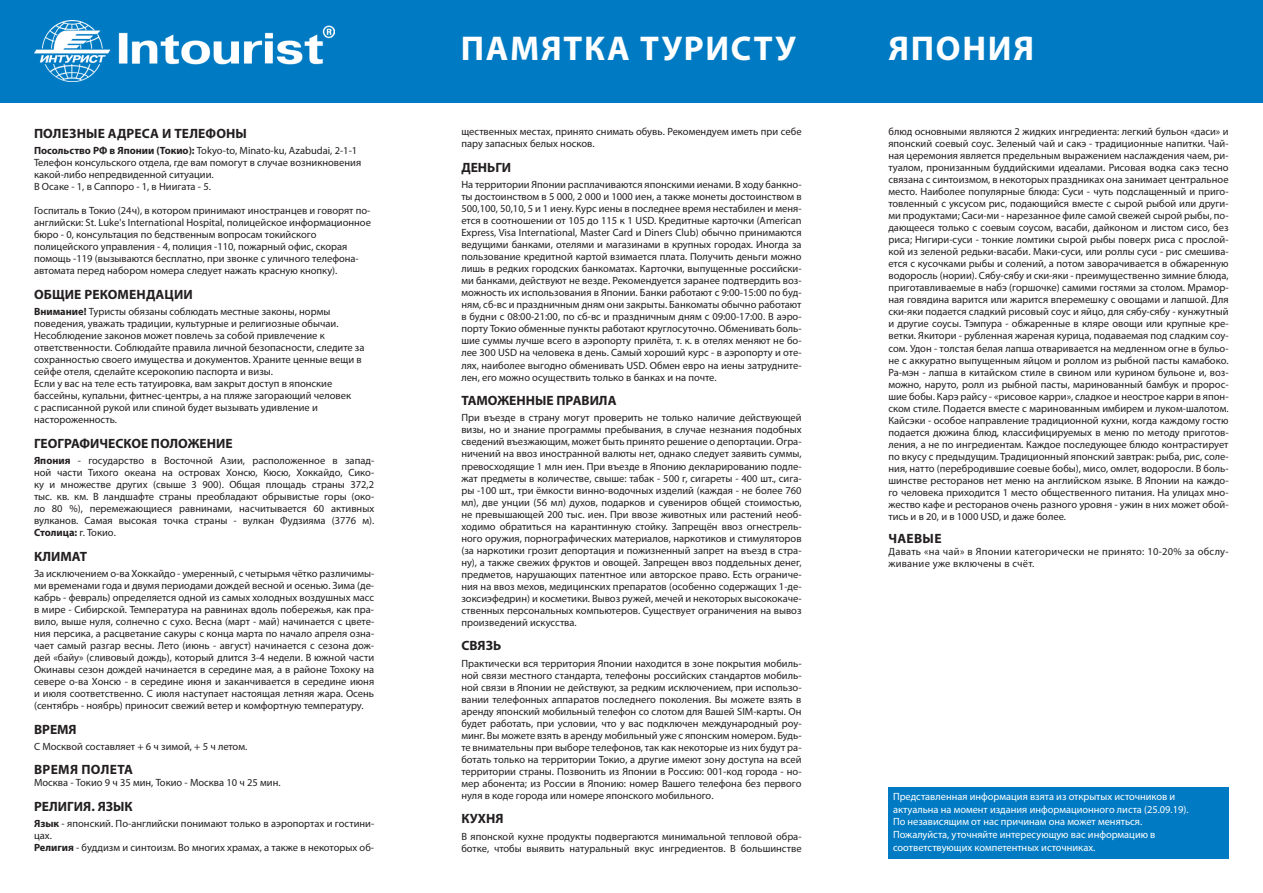
<style>
.page{position:relative;width:1263px;height:893px;background:#fff}
.page>*{position:absolute;margin:0;border:0;box-sizing:border-box;transform-origin:0 0}
.t1{font:700 34.5px "Myriad Pro";letter-spacing:.05em;color:#fff}
.t2{font:700 13.5px "Myriad Pro";color:#231f20}
.t3{font:700 13.5px "Myriad Pro";letter-spacing:.025em;color:#231f20}
.t4{font:10.5px/12px "Myriad Pro";color:#231f20}
.t5{font:10.5px/12.6px "Myriad Pro";color:#fff}
.t6{font:10.5px/12px "Myriad Pro";letter-spacing:.025em;color:#231f20}
.s1{font-weight:700}
</style>
<div class="page">
<div style="left:0;top:0;width:1263px;height:102px;background:#007bc3"></div>
<img style="left:34px;top:21px;width:300px;height:60px">
<div style="left:889px;top:787px;width:340px;height:72px;background:#007bc3"></div>
<p class="t2" style="left:34px;top:124px;width:215px">ПОЛЕЗНЫЕ АДРЕСА И ТЕЛЕФОНЫ</p>
<p class="t4" style="left:34px;top:144px;width:329px"><span class="s1">Посольство РФ в Японии (Токио):</span> Tokyo-to, Minato-ku, Azabudai, 2-1-1<br>Телефон консульского отдела, где вам помогут в случае возникновения какой-либо непредвиденной ситуации.<br>В Осаке - 1, в Саппоро - 1, в Ниигата - 5.</p>
<p class="t4" style="left:34px;top:204px;width:338px">Госпиталь в Токио (24ч), в котором принимают иностранцев и говорят по&shy;английски: St. Luke's International Hospital, полицейское информационное бюро - 0, консультация по бедственным вопросам токийского полицейского управления - 4, полиция -110, пожарный офис, скорая помощь -119 (вызываются бесплатно, при звонке с уличного телефона&shy;автомата перед набором номера следует нажать красную кнопку).</p>
<p class="t2" style="left:34px;top:285px;width:160px">ОБЩИЕ РЕКОМЕНДАЦИИ</p>
<p class="t4" style="left:34px;top:305px;width:332px"><span class="s1">Внимание!</span> Туристы обязаны соблюдать местные законы, нормы поведения, уважать традиции, культурные и религиозные обычаи.<br>Несоблюдение законов может повлечь за собой привлечение к ответственности. Соблюдайте правила личной безопасности, следите за сохранностью своего имущества и документов. Храните ценные вещи в сейфе отеля, сделайте ксерокопию паспорта и визы.<br>Если у вас на теле есть татуировка, вам закрыт доступ в японские бассейны, купальни, фитнес-центры, а на пляже загорающий человек<br>с расписанной рукой или спиной будет вызывать удивление и настороженность.</p>
<p class="t2" style="left:34px;top:434px;width:200px">ГЕОГРАФИЧЕСКОЕ ПОЛОЖЕНИЕ</p>
<p class="t4" style="left:34px;top:454px;width:342px;text-align:justify"><span class="s1">Япония</span> - государство в Восточной Азии, расположенное в запад&shy;ной части Тихого океана на островах Хонсю, Кюсю, Хоккайдо, Сико&shy;ку и множестве других (свыше 3 900). Общая площадь страны 372,2 тыс. кв. км. В ландшафте страны преобладают обрывистые горы (око&shy;ло 80 %), перемежающиеся равнинами, насчитывается 60 активных вулканов. Самая высокая точка страны - вулкан Фудзияма (3776 м).<br><span class="s1">Столица:</span> г. Токио.</p>
<p class="t2" style="left:34px;top:547px;width:55px">КЛИМАТ</p>
<p class="t4" style="left:34px;top:567px;width:342px;text-align:justify">За исключением о-ва Хоккайдо - умеренный, с четырьмя чётко различимы&shy;ми временами года и двумя периодами дождей весной и осенью. Зима (де&shy;кабрь - февраль) определяется одной из самых холодных воздушных масс в мире - Сибирской. Температура на равнинах вдоль побережья, как пра&shy;вило, выше нуля, солнечно с сухо. Весна (март - май) начинается с цвете&shy;ния персика, а расцветание сакуры с конца марта по начало апреля озна&shy;чает самый разгар весны. Лето (июнь - август) начинается с сезона дож&shy;дей «байу» (сливовый дождь), который длится 3-4 недели. В южной части Окинавы сезон дождей начинается в середине мая, а в районе Тохоку на севере о-ва Хонсю - в середине июня и заканчивается в середине июня и июля соответственно. С июля наступает настоящая летняя жара. Осень (сентябрь - ноябрь) приносит свежий ветер и комфортную температуру.</p>
<p class="t2" style="left:34px;top:720px;width:44px">ВРЕМЯ</p>
<p class="t4" style="left:34px;top:740px;width:215px">С Москвой составляет + 6 ч зимой, + 5 ч летом.</p>
<p class="t3" style="left:34px;top:761px;width:100px">ВРЕМЯ ПОЛЕТА</p>
<p class="t4" style="left:34px;top:776px;width:248px">Москва - Токио 9 ч 35 мин, Токио - Москва 10 ч 25 мин.</p>
<p class="t2" style="left:34px;top:797px;width:100px">РЕЛИГИЯ. ЯЗЫК</p>
<p class="t4" style="left:34px;top:817px;width:342px"><span class="s1">Язык</span> - японский. По-английски понимают только в аэропортах и гостини&shy;цах.<br><span class="s1">Религия</span> - буддизм и синтоизм. Во многих храмах, а также в некоторых об-</p>
<h1 class="t1" style="left:461px;top:26px;width:336px">ПАМЯТКА ТУРИСТУ</h1>
<p class="t4" style="left:461px;top:126px;width:342px">щественных местах, принято снимать обувь. Рекомендуем иметь при себе пару запасных белых носков.</p>
<p class="t2" style="left:461px;top:159px;width:51px">ДЕНЬГИ</p>
<p class="t4" style="left:461px;top:179px;width:342px;text-align:justify">На территории Японии расплачиваются японскими иенами. В ходу банкно&shy;ты достоинством в 5 000, 2 000 и 1000 иен, а также монеты достоинством в 500,100, 50,10, 5 и 1 иену. Курс иены в последнее время нестабилен и меня&shy;ется в соотношении от 105 до 115 к 1 USD. Кредитные карточки (American Express, Visa International, Master Card и Diners Club) обычно принимаются ведущими банками, отелями и магазинами в крупных городах. Иногда за пользование кредитной картой взимается плата. Получить деньги можно лишь в редких городских банкоматах. Карточки, выпущенные российски&shy;ми банками, действуют не везде. Рекомендуется заранее подтвердить воз&shy;можность их использования в Японии. Банки работают с 9:00-15:00 по буд&shy;ням, сб-вс и праздничным дням они закрыты. Банкоматы обычно работают в будни с 08:00-21:00, по сб-вс и праздничным дням с 09:00-17:00. В аэро&shy;порту Токио обменные пункты работают круглосуточно. Обменивать боль&shy;шие суммы лучше всего в аэропорту прилёта, т. к. в отелях меняют не бо&shy;лее 300 USD на человека в день. Самый хороший курс - в аэропорту и оте&shy;лях, наиболее выгодно обменивать USD. Обмен евро на иены затрудните&shy;лен, его можно осуществить только в банках и на почте.</p>
<p class="t2" style="left:461px;top:392px;width:157px">ТАМОЖЕННЫЕ ПРАВИЛА</p>
<p class="t4" style="left:461px;top:412px;width:342px;text-align:justify">При въезде в страну могут проверить не только наличие действующей визы, но и знание программы пребывания, в случае незнания подобных сведений въезжающим, может быть принято решение о депортации. Огра&shy;ничений на ввоз иностранной валюты нет, однако следует заявить суммы, превосходящие 1 млн иен. При въезде в Японию декларированию подле&shy;жат предметы в количестве, свыше: табак - 500 г, сигареты - 400 шт., сига&shy;ры -100 шт., три ёмкости винно-водочных изделий (каждая - не более 760 мл), две унции (56 мл) духов, подарков и сувениров общей стоимостью, не превышающей 200 тыс. иен. При ввозе животных или растений необ&shy;ходимо обратиться на карантинную стойку. Запрещён ввоз огнестрель&shy;ного оружия, порнографических материалов, наркотиков и стимуляторов (за наркотики грозит депортация и пожизненный запрет на въезд в стра&shy;ну), а также свежих фруктов и овощей. Запрещен ввоз поддельных денег, предметов, нарушающих патентное или авторское право. Есть ограниче&shy;ния на ввоз мехов, медицинских препаратов (особенно содержащих 1-де&shy;зоксиэфедрин) и косметики. Вывоз ружей, мечей и некоторых высококаче&shy;ственных персональных компьютеров. Существует ограничения на вывоз произведений искусства.</p>
<p class="t2" style="left:461px;top:637px;width:41px">СВЯЗЬ</p>
<p class="t4" style="left:461px;top:657px;width:342px;text-align:justify">Практически вся территория Японии находится в зоне покрытия мобиль&shy;ной связи местного стандарта, телефоны российских стандартов мобиль&shy;ной связи в Японии не действуют, за редким исключением, при использо&shy;вании телефонных аппаратов последнего поколения. Вы можете взять в аренду японский мобильный телефон со слотом для Вашей SIM-карты. Он будет работать, при условии, что у вас подключен международный роу&shy;минг. Вы можете взять в аренду мобильный уже с японским номером. Будь&shy;те внимательны при выборе телефонов, так как некоторые из них будут ра&shy;ботать только на территории Токио, а другие имеют зону доступа на всей территории страны. Позвонить из Японии в Россию: 001-код города - но&shy;мер абонента; из России в Японию: номер Вашего телефона без первого нуля в коде города или номере японского мобильного.</p>
<p class="t2" style="left:461px;top:810px;width:44px">КУХНЯ</p>
<p class="t4" style="left:461px;top:830px;width:342px">В японской кухне продукты подвергаются минимальной тепловой обра&shy;ботке, чтобы выявить натуральный вкус ингредиентов. В большинстве</p>
<h1 class="t1" style="left:888px;top:26px;width:147px">ЯПОНИЯ</h1>
<p class="t4" style="left:888px;top:126px;width:342px;text-align:justify">блюд основными являются 2 жидких ингредиента: легкий бульон «даси» и японский соевый соус. Зеленый чай и сакэ - традиционные напитки. Чай&shy;ная церемония является предельным выражением наслаждения чаем, ри&shy;туалом, пронизанным буддийскими идеалами. Рисовая водка сакэ тесно связана с синтоизмом, в некоторых праздниках она занимает центральное место. Наиболее популярные блюда: Суси - чуть подслащенный и приго&shy;товленный с уксусом рис, подающийся вместе с сырой рыбой или други&shy;ми продуктами; Саси-ми - нарезанное филе самой свежей сырой рыбы, по&shy;дающееся только с соевым соусом, васаби, дайконом и листом сисо, без риса; Нигири-суси - тонкие ломтики сырой рыбы поверх риса с прослой&shy;кой из зеленой редьки-васаби. Маки-суси, или роллы суси - рис смешива&shy;ется с кусочками рыбы и солений, а потом заворачивается в обжаренную водоросль (нории). Сябу-сябу и ски-яки - преимущественно зимние блюда, приготавливаемые в набэ (горшочке) самими гостями за столом. Мрамор&shy;ная говядина варится или жарится вперемешку с овощами и лапшой. Для ски-яки подается сладкий рисовый соус и яйцо, для сябу-сябу - кунжутный и другие соусы. Тэмпура - обжаренные в кляре овощи или крупные кре&shy;ветки. Якитори - рубленная жареная курица, подаваемая под сладким соу&shy;сом. Удон - толстая белая лапша отваривается на медленном огне в бульо&shy;не с аккуратно выпущенным яйцом и роллом из рыбной пасты камабоко.<br>Ра-мэн - лапша в китайском стиле в свином или курином бульоне и, воз&shy;можно, наруто, ролл из рыбной пасты, маринованный бамбук и пророс&shy;шие бобы. Карэ райсу - «рисовое карри», сладкое и неострое карри в япон&shy;ском стиле. Подается вместе с маринованным имбирем и луком-шалотом.<br>Кайсэки - особое направление традиционной кухни, когда каждому гостю подается дюжина блюд, классифицируемых в меню по методу приготов&shy;ления, а не по ингредиентам. Каждое последующее блюдо контрастирует по вкусу с предыдущим. Традиционный японский завтрак: рыба, рис, соле&shy;ния, натто (перебродившие соевые бобы), мисо, омлет, водоросли. В боль&shy;шинстве ресторанов нет меню на английском языке. В Японии на каждо&shy;го человека приходится 1 место общественного питания. На улицах мно&shy;жество кафе и ресторанов очень разного уровня - ужин в них может обой&shy;тись и в 20, и в 1000 USD, и даже более.</p>
<p class="t2" style="left:888px;top:530px;width:55px">ЧАЕВЫЕ</p>
<p class="t6" style="left:888px;top:546px;width:342px">Давать «на чай» в Японии категорически не принято: 10-20% за обслу&shy;живание уже включены в счёт.</p>
<p class="t5" style="left:893px;top:790px;width:297px">Представленная информация взята из открытых источников и актуальна на момент издания информационного листа (25.09.19).<br>По независящим от нас причинам она может меняться.<br>Пожалуйста, уточняйте интересующую вас информацию в соответствующих компетентных источниках.</p>
</div>
